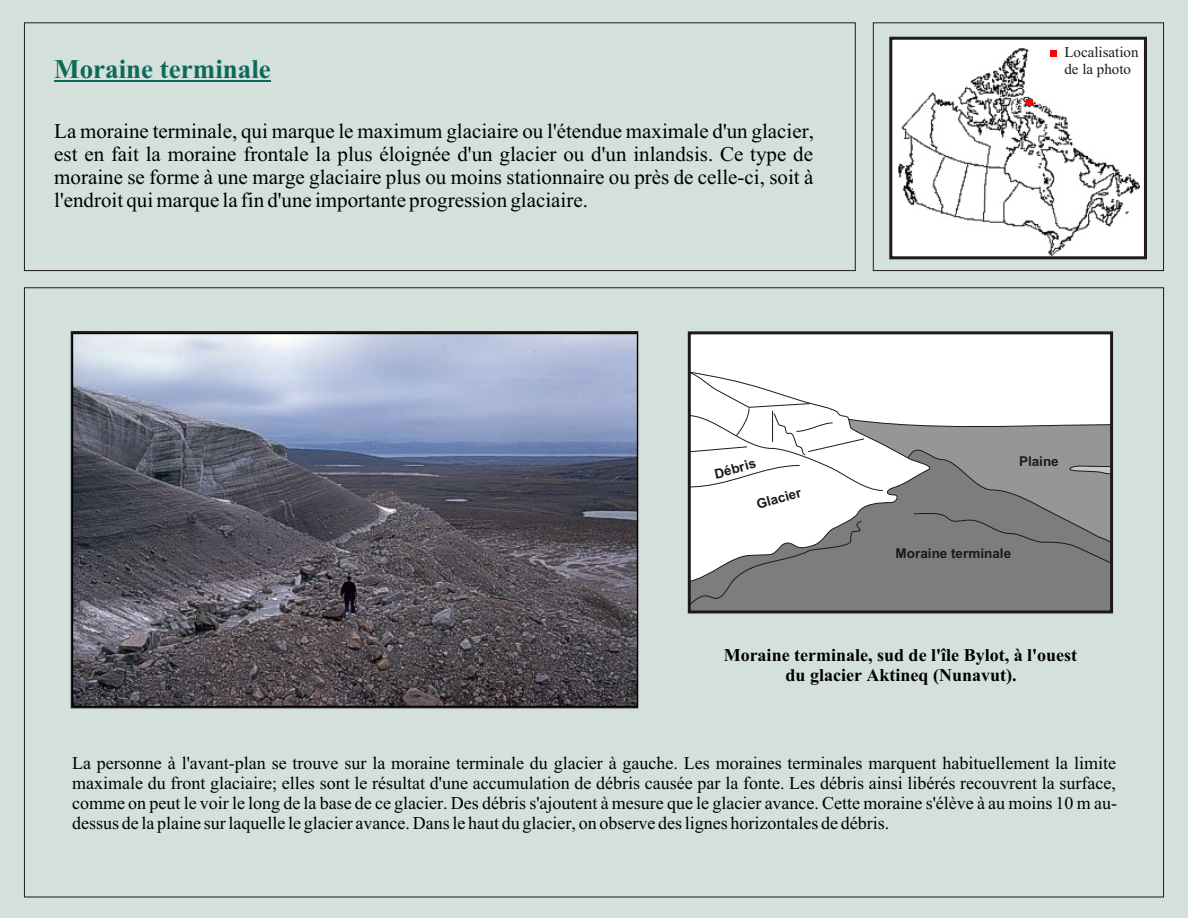
<style>
.page{position:relative;width:1188px;height:918px;background:#d4e0db}
.page>*{position:absolute;margin:0;border:0;box-sizing:border-box;transform-origin:0 0}
.t1{font:700 27px "Times New Roman";color:#0d695c}
.t2{font:21px/23.2px "Times New Roman";color:#000;text-align:justify}
.t3{font:18px/20px "Times New Roman";color:#000;text-align:justify}
.t4{font:700 18px/20px "Times New Roman";color:#000;text-align:center}
.t5{font:15px/16.6px "Times New Roman";color:#1f1a17}
.t6{font:700 13.5px "Arial";color:#1f1a17}
</style>
<div class="page">
<div style="left:24px;top:23px;width:831px;height:248px;border:1px solid #1f1a17"></div>
<hr style="left:54px;top:80px;width:217px;height:1px;background:#0d695c">
<img style="left:73px;top:333px;width:565px;height:374px">
<svg style="left:692px;top:472px;width:417px;height:137px;background:#828282"></svg>
<svg style="left:692px;top:335px;width:417px;height:137px;background:#e4e4e4"></svg>
<svg style="left:692px;top:372px;width:244px;height:210px;background:#c6c6c6"></svg>
<svg style="left:914px;top:511px;width:195px;height:53px;background:#7c7c7c"></svg>
<svg style="left:692px;top:521px;width:178px;height:84px;background:#a4a3a3"></svg>
<svg style="left:1066px;top:465px;width:43px;height:9px"></svg>
<div style="left:688px;top:331px;width:425px;height:282px;border:3px solid #1f1a17"></div>
<div style="left:873px;top:23px;width:291px;height:248px;border:1px solid #1f1a17"></div>
<div style="left:891px;top:38px;width:254px;height:220px;background:#fff"></div>
<img style="left:898px;top:48px;width:242px;height:207px">
<div style="left:889px;top:37px;width:258px;height:222px;border:3px solid #1f1a17"></div>
<svg style="left:1026px;top:99px;width:6px;height:6px"></svg>
<div style="left:1050px;top:50px;width:7px;height:7px;background:#f00"></div>
<svg style="left:689px;top:372px;width:194px;height:119px;background:#f1f1f1"></svg>
<h1 class="t1" style="left:54px;top:59px;width:218px">Moraine terminale</h1>
<p class="t2" style="left:54px;top:121px;width:761px">La moraine terminale, qui marque le maximum glaciaire ou l'étendue maximale d'un glacier, est en fait la moraine frontale la plus éloignée d'un glacier ou d'un inlandsis. Ce type de moraine se forme à une marge glaciaire plus ou moins stationnaire ou près de celle-ci, soit à l'endroit qui marque la fin d'une importante progression glaciaire.</p>
<p class="t5" style="left:1064px;top:46px;width:76px">Localisation de la photo</p>
<p class="t6" style="left:730px;top:465px;width:27px;rotate:-16deg">bris</p>
<p class="t6" style="left:1019px;top:456px;width:41px">Plaine</p>
<p class="t6" style="left:756px;top:499px;width:47px;rotate:-15deg">Glacier</p>
<p class="t6" style="left:896px;top:549px;width:117px">Moraine terminale</p>
<p class="t4" style="left:724px;top:647px;width:355px">Moraine terminale, sud de l'île Bylot, à l'ouest du glacier Aktineq (Nunavut).</p>
<p class="t3" style="left:72px;top:755px;width:1046px">La personne à l'avant-plan se trouve sur la moraine terminale du glacier à gauche. Les moraines terminales marquent habituellement la limite maximale du front glaciaire; elles sont le résultat d'une accumulation de débris causée par la fonte. Les débris ainsi libérés recouvrent la surface, comme on peut le voir le long de la base de ce glacier. Des débris s'ajoutent à mesure que le glacier avance. Cette moraine s'élève à au moins 10 m au&shy;dessus de la plaine sur laquelle le glacier avance. Dans le haut du glacier, on observe des lignes horizontales de débris.</p>
</div>
